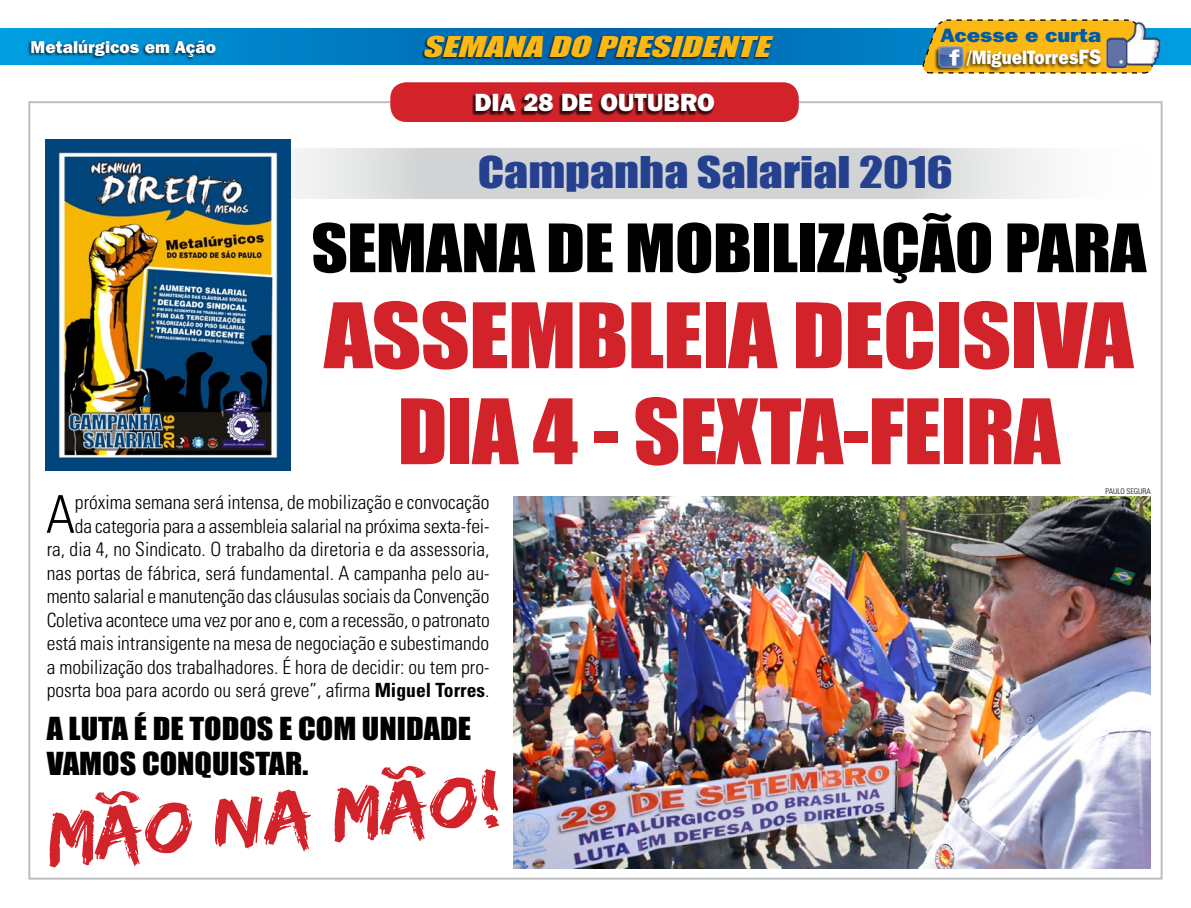
<style>
.page{position:relative;width:1191px;height:908px;background:#fff}
.page>*{position:absolute;margin:0;border:0;box-sizing:border-box;transform-origin:0 0}
.t1{font:83.2px/96px "Impact";letter-spacing:-.01em;color:#d2232a;text-align:center;scale:1.15 1}
.t2{font:61.6px "Impact";letter-spacing:-.01em;color:#000;scale:1.15 1}
.t3{font:300 condensed 52.2px "Univers";color:#000}
.t4{font:40px "Impact";color:#25408f;scale:1.19 1}
.t5{font:29px/35px "Impact";color:#000;scale:1.1 1}
.t6{font:italic 26.4px "Impact";color:#fdb913;scale:1.42 1}
.t7{font:800 25px "Franklin Gothic";color:#fff}
.t8{font:300 condensed 19.6px/23.4px "Univers";color:#000;text-align:right}
.t9{font:800 19.2px/21.6px "Franklin Gothic IT Cby BT";color:#fff;text-align:right;scale:.88 1}
.t10{font:800 17px "Franklin Gothic IT Cby BT";color:#fff}
.t11{font:300 condensed 7.8px "Univers";color:#000}
.s1{color:#005baa}
.s2{font-size:20.8px}
.s3{font-weight:700}
</style>
<div class="page">
<svg style="left:0;top:28px;width:1191px;height:37px;background:#007ec4"></svg>
<div style="left:27px;top:39px;width:189px;height:22px;background:#000;opacity:.75"></div>
<div style="left:421px;top:36px;width:352px;height:24px;background:#000;opacity:.75"></div>
<svg style="left:920px;top:19px;width:232px;height:55px;background:#e3b331"></svg>
<div style="left:961px;top:48px;width:141px;height:24px;background:#000;opacity:.75"></div>
<div style="left:934px;top:46px;width:29px;height:26px;background:#000;opacity:.75"></div>
<img style="left:938px;top:46px;width:25px;height:21px">
<img style="left:1105px;top:21px;width:56px;height:47px">
<div style="left:390px;top:82px;width:408px;height:40px;background:#d2232a;border-radius:16px"></div>
<div style="left:472px;top:93px;width:242px;height:22px;background:#000;opacity:.75"></div>
<svg style="left:172px;top:148px;width:990px;height:51px;fill:#d1d3d4"></svg>
<img style="left:513px;top:496px;width:637px;height:371px">
<svg style="left:50px;top:769px;width:449px;height:98px"></svg>
<svg style="left:95px;top:790px;width:45px;height:14px"></svg>
<svg style="left:381px;top:765px;width:45px;height:14px"></svg>
<img style="left:45px;top:140px;width:245px;height:330px">
<p class="t10" style="left:31px;top:36px;width:187px">Metalúrgicos em Ação</p>
<h3 class="t6" style="left:422px;top:26px;width:253px">SEMANADO PRESIDENTE</h3>
<p class="t9" style="left:940px;top:24px;width:184px"><span class="s1">Acesse e curta </span>/MiguelTorres<span class="s2">FS</span></p>
<p class="t7" style="left:474px;top:88px;width:241px">DIA 28 DE OUTUBRO</p>
<h3 class="t4" style="left:478px;top:141px;width:401px">Campanha Salarial 2016</h3>
<h2 class="t2" style="left:311px;top:200px;width:727px">SEMANA DE MOBILIZAÇÃO PARA</h2>
<h1 class="t1" style="left:324px;top:285px;width:705px">ASSEMBLEIA DECISIVA<br>DIA 4 - SEXTA-FEIRA</h1>
<p class="t8" style="left:47px;top:490px;width:444px">próxima semana será intensa, de mobilização e convocação<br>da categoria para a assembleia salarial na próxima sexta-fei-<br>ra, dia 4, no Sindicato. O trabalho da diretoria e da assessoria, nas portas de fábrica, será fundamental. A campanha pelo au&shy;mento salarial e manutenção das cláusulas sociais da Convenção Coletiva acontece uma vez por ano e, com a recessão, o patronato está mais intransigente na mesa de negociação e subestimando a mobilização dos trabalhadores. É hora de decidir: ou tem pro&shy;posrta boa para acordo ou será greve”, afirma <span class="s3">Miguel Torres</span>.</p>
<h3 class="t5" style="left:47px;top:710px;width:387px">A LUTA É DE TODOS E COM UNIDADE<br>VAMOS CONQUISTAR.</h3>
<h3 class="t3" style="left:46px;top:483px;width:30px">A</h3>
<p class="t11" style="left:1105px;top:486px;width:47px">PAULO SEGURA</p>
</div>
